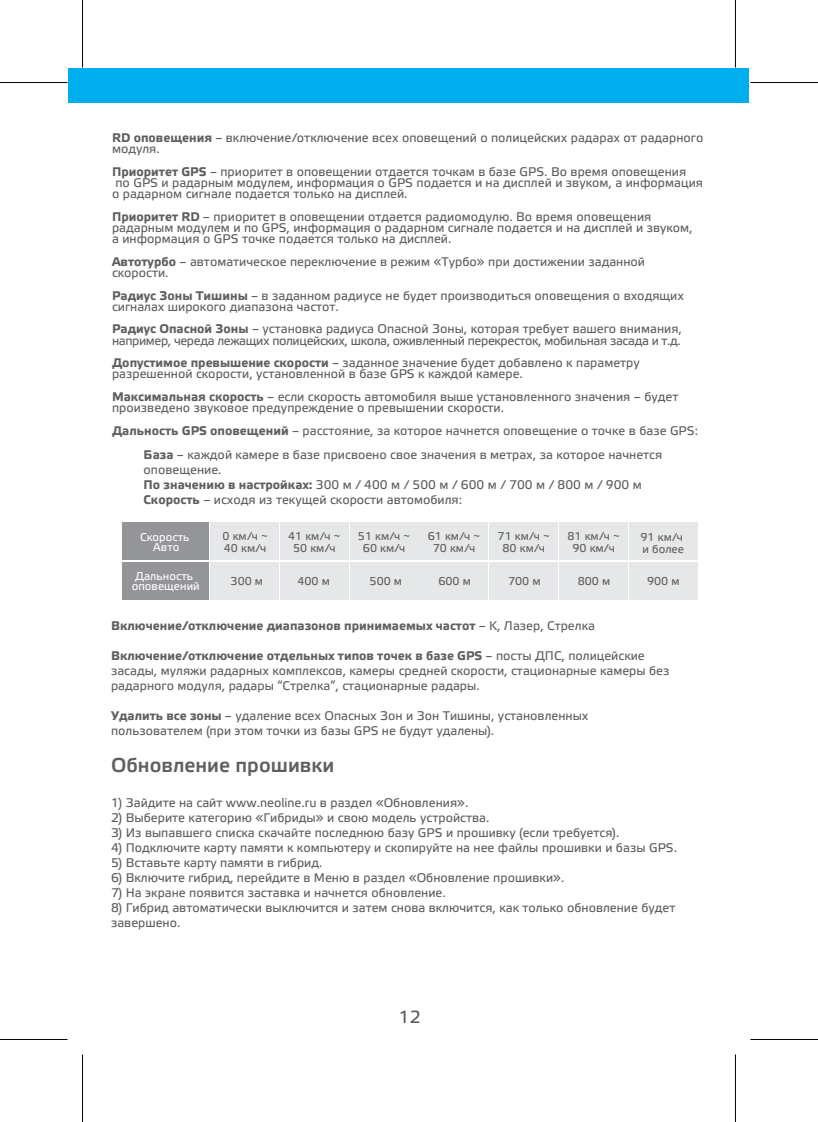
<style>
.page{position:relative;width:818px;height:1122px;background:#fff}
.page>*{position:absolute;margin:0;border:0;box-sizing:border-box;transform-origin:0 0}
.t1{font:20px "Elektra Medium Pro";color:#5e5f5e}
.t2{font:17.5px "Elektra Text Pro";color:#57585a}
.t3{font:12.5px/11.2px "Elektra Text Pro";color:#5e5f5e}
.t4{font:12.5px/11.2px "Elektra Text Pro";letter-spacing:-.03em;color:#5e5f5e}
.t5{font:700 12.5px "Elektra Text Pro";color:#5e5f5e}
.t6{font:11.25px/12.5px "Elektra Text Pro";color:#5e5f5e;text-align:center}
.t7{font:11.25px/10px "Elektra Text Pro";color:#fff;text-align:center}
.s1{font-weight:700}
.s2{font-weight:400}
</style>
<div class="page">
<div style="left:68px;top:68px;width:681px;height:35px;background:#00aeef"></div>
<div style="left:122px;top:562px;width:86px;height:38px;background:#939598"></div>
<div style="left:210px;top:562px;width:68px;height:38px;background:#e6e7e9"></div>
<div style="left:280px;top:562px;width:68px;height:38px;background:#e6e7e9"></div>
<div style="left:350px;top:562px;width:68px;height:38px;background:#e6e7e9"></div>
<div style="left:420px;top:562px;width:68px;height:38px;background:#e6e7e9"></div>
<div style="left:489px;top:562px;width:69px;height:38px;background:#e6e7e9"></div>
<div style="left:559px;top:562px;width:68px;height:38px;background:#e6e7e9"></div>
<div style="left:629px;top:562px;width:68px;height:38px;background:#e6e7e9"></div>
<div style="left:210px;top:522px;width:68px;height:38px;background:#e6e7e9"></div>
<div style="left:280px;top:522px;width:68px;height:38px;background:#e6e7e9"></div>
<div style="left:350px;top:522px;width:68px;height:38px;background:#e6e7e9"></div>
<div style="left:420px;top:522px;width:68px;height:38px;background:#e6e7e9"></div>
<div style="left:489px;top:522px;width:69px;height:38px;background:#e6e7e9"></div>
<div style="left:559px;top:522px;width:68px;height:38px;background:#e6e7e9"></div>
<div style="left:629px;top:522px;width:68px;height:38px;background:#e6e7e9"></div>
<div style="left:122px;top:522px;width:86px;height:38px;background:#939598"></div>
<svg style="left:734px;top:0;width:1px;height:67px"></svg>
<svg style="left:734px;top:1055px;width:1px;height:67px"></svg>
<hr style="left:0;top:82px;width:68px;height:1px;background:#000">
<hr style="left:750px;top:82px;width:68px;height:1px;background:#000">
<hr style="left:0;top:1039px;width:68px;height:1px;background:#000">
<hr style="left:750px;top:1039px;width:68px;height:1px;background:#000">
<hr style="left:82px;top:0;width:1px;height:67px;background:#000">
<hr style="left:82px;top:1054px;width:1px;height:68px;background:#000">
<hr style="left:735px;top:0;width:1px;height:67px;background:#000">
<hr style="left:735px;top:1054px;width:1px;height:68px;background:#000">
<p class="t3" style="left:112px;top:132px;width:593px"><span class="s1">RD оповещения</span> – включение/отключение всех оповещений о полицейских радарах от радарного модуля.</p>
<p class="t3" style="left:112px;top:166px;width:592px"><span class="s1">Приоритет GPS</span> – приоритет в оповещении отдается точкам в базе GPS. Во время оповещения по GPS и радарным модулем, информация о GPS подается и на дисплей и звуком, а информация о радарном сигнале подается только на дисплей.</p>
<p class="t3" style="left:112px;top:211px;width:582px"><span class="s1">Приоритет RD</span> – приоритет в оповещении отдается радиомодулю. Во время оповещения радарным модулем и по GPS, информация о радарном сигнале подается и на дисплей и звуком, а информация о GPS точке подается только на дисплей.</p>
<p class="t3" style="left:112px;top:256px;width:534px"><span class="s1">Автотурбо</span> – автоматическое переключение в режим «Турбо» при достижении заданной скорости.</p>
<p class="t3" style="left:112px;top:290px;width:573px"><span class="s1">Радиус Зоны Тишины</span> – в заданном радиусе не будет производиться оповещения о входящих сигналах широкого диапазона частот.</p>
<p class="t4" style="left:112px;top:324px;width:571px"><span class="s1">Радиус Опасной Зоны</span> – установка радиуса Опасной Зоны, которая требует вашего внимания, например, череда лежащих полицейских, школа, оживленный перекресток, мобильная засада и т.д.</p>
<p class="t3" style="left:112px;top:357px;width:529px"><span class="s1">Допустимое превышение скорости</span> – заданное значение будет добавлено к параметру разрешенной скорости, установленной в базе GPS к каждой камере.</p>
<p class="t3" style="left:112px;top:391px;width:568px"><span class="s1">Максимальная скорость</span> – если скорость автомобиля выше установленного значения – будет произведено звуковое предупреждение о превышении скорости.</p>
<p class="t3" style="left:112px;top:418px;width:587px;line-height:24.5px;text-align:center"><span class="s1">Дальность GPS оповещений</span> – расстояние, за которое начнется оповещение о точке в базе GPS:<br><span class="s1">База</span> – каждой камере в базе присвоено свое значения в метрах, за которое начнется</p>
<p class="t3" style="left:144px;top:463px;width:499px;line-height:15px">оповещение.<br><span class="s1">По значению в настройках:</span> 300 м / 400 м / 500 м / 600 м / 700 м / 800 м / 900 м<br><span class="s1">Скорость</span> – исходя из текущей скорости автомобиля:</p>
<p class="t6" style="left:288px;top:530px;width:54px">41 км/ч ~<br>50 км/ч</p>
<p class="t6" style="left:358px;top:530px;width:54px">51 км/ч ~<br>60 км/ч</p>
<p class="t6" style="left:428px;top:530px;width:54px">61 км/ч ~<br>70 км/ч</p>
<p class="t6" style="left:497px;top:530px;width:54px">71 км/ч ~<br>80 км/ч</p>
<p class="t6" style="left:567px;top:530px;width:54px">81 км/ч ~<br>90 км/ч</p>
<p class="t6" style="left:640px;top:531px;width:45px;text-align:left">91 км/ч и более</p>
<p class="t7" style="left:140px;top:532px;width:51px">Скорость<br>Авто</p>
<p class="t6" style="left:222px;top:530px;width:47px;text-align:left">0 км/ч ~<br>40 км/ч</p>
<p class="t6" style="left:230px;top:575px;width:34px">300 м</p>
<p class="t6" style="left:297px;top:575px;width:34px">400 м</p>
<p class="t6" style="left:369px;top:575px;width:34px">500 м</p>
<p class="t6" style="left:438px;top:575px;width:34px">600 м</p>
<p class="t6" style="left:508px;top:575px;width:34px">700 м</p>
<p class="t6" style="left:577px;top:575px;width:34px">800 м</p>
<p class="t6" style="left:647px;top:575px;width:34px">900 м</p>
<p class="t7" style="left:132px;top:571px;width:69px">Дальность оповещений</p>
<p class="t5" style="left:111px;top:619px;width:485px">Включение/отключение диапазонов принимаемых частот <span class="s2">– K, Лазер, Стрелка</span></p>
<p class="t3" style="left:111px;top:649px;width:560px;line-height:15px"><span class="s1">Включение/отключение отдельных типов точек в базе GPS</span> – посты ДПС, полицейские засады, муляжи радарных комплексов, камеры средней скорости, стационарные камеры без радарного модуля, радары “Стрелка”, стационарные радары.</p>
<p class="t3" style="left:111px;top:709px;width:479px;line-height:15px"><span class="s1">Удалить все зоны</span> – удаление всех Опасных Зон и Зон Тишины, установленных пользователем (при этом точки из базы GPS не будут удалены).</p>
<h1 class="t1" style="left:111px;top:754px;width:225px">Обновление прошивки</h1>
<p class="t3" style="left:111px;top:797px;width:359px">1) Зайдите на сайт www.neoline.ru в раздел «Обновления».</p>
<p class="t3" style="left:111px;top:812px;width:380px">2) Выберите категорию «Гибриды» и свою модель устройства.</p>
<p class="t3" style="left:111px;top:827px;width:510px">3) Из выпавшего списка скачайте последнюю базу GPS и прошивку (если требуется).</p>
<p class="t3" style="left:111px;top:842px;width:567px">4) Подключите карту памяти к компьютеру и скопируйте на нее файлы прошивки и базы GPS.</p>
<p class="t3" style="left:111px;top:857px;width:213px">5) Вставьте карту памяти в гибрид.</p>
<p class="t3" style="left:111px;top:872px;width:455px">6) Включите гибрид, перейдите в Меню в раздел «Обновление прошивки».</p>
<p class="t3" style="left:111px;top:887px;width:336px">7) На экране появится заставка и начнется обновление.</p>
<p class="t3" style="left:111px;top:900px;width:566px;line-height:15px">8) Гибрид автоматически выключится и затем снова включится, как только обновление будет завершено.</p>
<h2 class="t2" style="left:399px;top:1007px;width:23px">12</h2>
</div>
